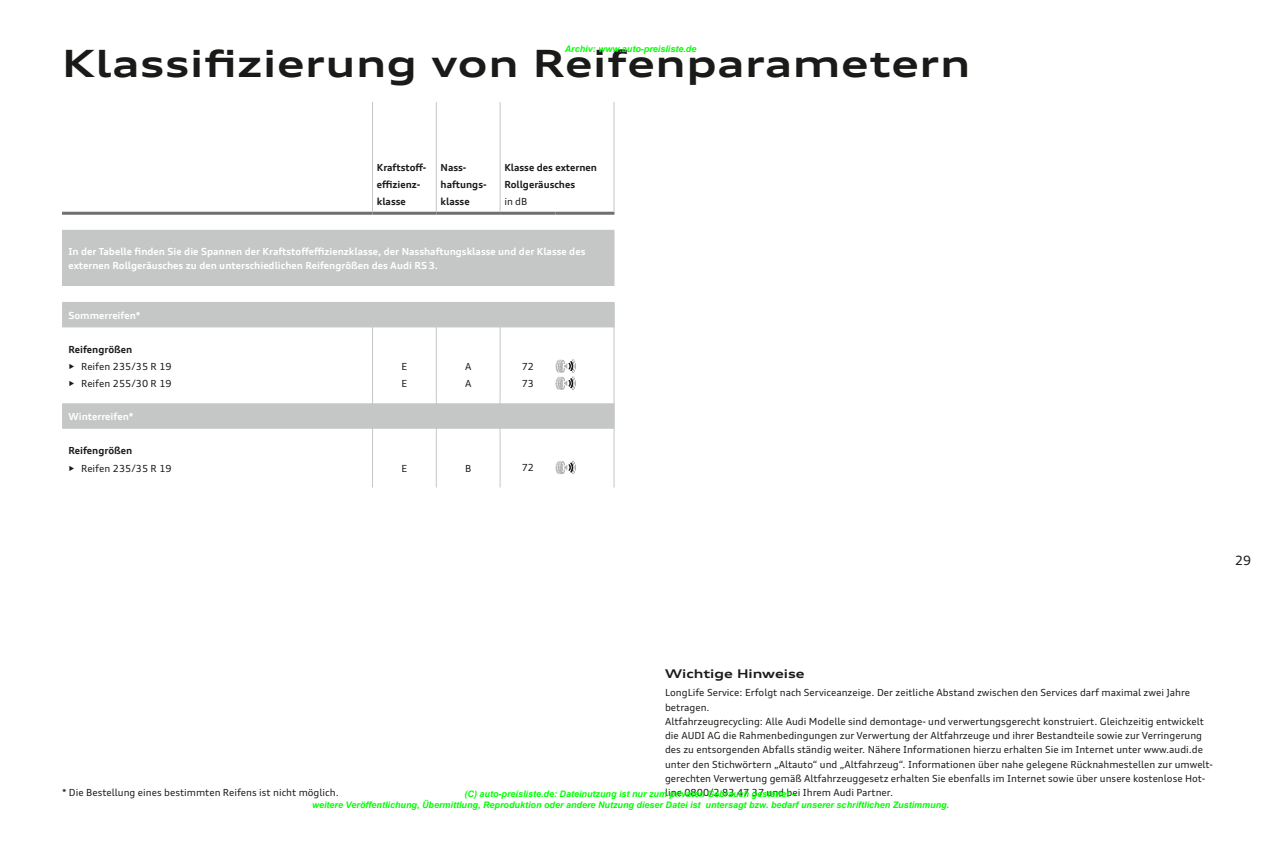
<style>
.page{position:relative;width:1263px;height:842px;background:#fff}
.page>*{position:absolute;margin:0;border:0;box-sizing:border-box;transform-origin:0 0}
.t1{font:700 expanded 37.5px "Audi Type";letter-spacing:.02em;color:#1a1a18}
.t2{font:12.75px "Audi Type";color:#1a1a18}
.t3{font:700 expanded 12px "Audi Type";color:#1a1a18}
.t4{font:9.75px/14.2px "Audi Type";color:#1a1a18}
.t5{font:700 9.75px/14.2px "Audi Type";color:#fff}
.t6{font:700 9.75px/17.1px "Audi Type";color:#1a1a18}
.t7{font:italic 700 9px/10.8px "Arial";color:#0f0;text-align:center}
.s1{font-weight:700}
</style>
<div class="page">
<div style="left:62px;top:230px;width:552px;height:56px;background:#c5c6c6"></div>
<hr style="left:614px;top:231px;width:1px;height:55px;background:#c5c6c6">
<hr style="left:62px;top:212px;width:310px;height:3px;background:#6f6f6e">
<hr style="left:372px;top:212px;width:64px;height:3px;background:#6f6f6e">
<hr style="left:436px;top:212px;width:64px;height:3px;background:#6f6f6e">
<hr style="left:500px;top:212px;width:55px;height:3px;background:#6f6f6e">
<hr style="left:555px;top:212px;width:59px;height:3px;background:#6f6f6e">
<hr style="left:372px;top:102px;width:1px;height:110px;background:#c5c6c6">
<hr style="left:436px;top:102px;width:1px;height:110px;background:#c5c6c6">
<hr style="left:372px;top:303px;width:1px;height:33px;background:#c5c6c6">
<hr style="left:500px;top:303px;width:1px;height:33px;background:#c5c6c6">
<hr style="left:614px;top:303px;width:1px;height:33px;background:#c5c6c6">
<hr style="left:614px;top:396px;width:1px;height:41px;background:#c5c6c6">
<hr style="left:372px;top:336px;width:1px;height:60px;background:#c5c6c6">
<hr style="left:500px;top:336px;width:1px;height:60px;background:#c5c6c6">
<hr style="left:614px;top:336px;width:1px;height:60px;background:#c5c6c6">
<hr style="left:372px;top:396px;width:1px;height:41px;background:#c5c6c6">
<hr style="left:500px;top:396px;width:1px;height:41px;background:#c5c6c6">
<hr style="left:372px;top:437px;width:1px;height:43px;background:#c5c6c6">
<hr style="left:500px;top:437px;width:1px;height:43px;background:#c5c6c6">
<hr style="left:614px;top:437px;width:1px;height:43px;background:#c5c6c6">
<hr style="left:436px;top:303px;width:1px;height:33px;background:#c5c6c6">
<hr style="left:436px;top:336px;width:1px;height:60px;background:#c5c6c6">
<hr style="left:436px;top:396px;width:1px;height:41px;background:#c5c6c6">
<hr style="left:436px;top:437px;width:1px;height:43px;background:#c5c6c6">
<hr style="left:500px;top:102px;width:1px;height:110px;background:#c5c6c6">
<hr style="left:614px;top:102px;width:1px;height:110px;background:#c5c6c6">
<div style="left:62px;top:302px;width:552px;height:25px;background:#c5c6c6"></div>
<svg style="left:555px;top:359px;width:21px;height:31px"></svg>
<div style="left:62px;top:403px;width:552px;height:26px;background:#c5c6c6"></div>
<svg style="left:555px;top:461px;width:21px;height:13px"></svg>
<p class="t7" style="left:565px;top:44px;width:133px">Archiv: www.auto-preisliste.de</p>
<h1 class="t1" style="left:62px;top:38px;width:909px">Klassifizierung von Reifenparametern</h1>
<p class="t6" style="left:377px;top:158px;width:50px">Kraftstoff&shy;effizienz&shy;klasse</p>
<p class="t6" style="left:440px;top:158px;width:48px">Nass&shy;haftungs&shy;klasse</p>
<p class="t6" style="left:504px;top:158px;width:94px">Klasse des externen<br>Rollgeräusches</p>
<p class="t4" style="left:504px;top:194px;width:25px">in dB</p>
<p class="t5" style="left:68px;top:244px;width:518px">In der Tabelle finden Sie die Spannen der Kraftstoffeffizienzklasse, der Nasshaftungsklasse und der Klasse des externen Rollgeräusches zu den unterschiedlichen Reifengrößen des Audi RS3.</p>
<p class="t5" style="left:68px;top:308px;width:74px">Sommerreifen*</p>
<p class="t6" style="left:68px;top:341px;width:65px">Reifengrößen</p>
<p class="t4" style="left:68px;top:359px;width:105px"><span class="s1">•</span> Reifen 235/35 R 19</p>
<p class="t4" style="left:68px;top:377px;width:105px"><span class="s1">•</span> Reifen 255/30 R 19</p>
<p class="t4" style="left:402px;top:358px;width:7px;line-height:17.1px">E<br>E</p>
<p class="t4" style="left:465px;top:358px;width:8px;line-height:17.1px">A<br>A</p>
<p class="t4" style="left:522px;top:358px;width:14px;line-height:17.1px">72<br>73</p>
<p class="t5" style="left:68px;top:409px;width:67px">Winterreifen*</p>
<p class="t6" style="left:68px;top:442px;width:65px">Reifengrößen</p>
<p class="t4" style="left:68px;top:461px;width:105px"><span class="s1">•</span> Reifen 235/35 R 19</p>
<p class="t4" style="left:402px;top:461px;width:7px">E</p>
<p class="t4" style="left:465px;top:461px;width:8px">B</p>
<p class="t4" style="left:522px;top:460px;width:14px">72</p>
<h2 class="t2" style="left:1235px;top:552px;width:18px">29</h2>
<p class="t3" style="left:665px;top:665px;width:141px">Wichtige Hinweise</p>
<p class="t4" style="left:665px;top:685px;width:549px">LongLife Service: Erfolgt nach Serviceanzeige. Der zeitliche Abstand zwischen den Services darf maximal zwei Jahre betragen.<br>Altfahrzeugrecycling: Alle Audi Modelle sind demontage- und verwertungsgerecht konstruiert. Gleichzeitig entwickelt die AUDI AG die Rahmenbedingungen zur Verwertung der Altfahrzeuge und ihrer Bestandteile sowie zur Verringerung des zu entsorgenden Abfalls ständig weiter. Nähere Informationen hierzu erhalten Sie im Internet unter www.audi.de unter den Stichwörtern „Altauto“ und „Altfahrzeug“. Informationen über nahe gelegene Rücknahmestellen zur umwelt&shy;gerechten Verwertung gemäß Altfahrzeuggesetz erhalten Sie ebenfalls im Internet sowie über unsere kostenlose Hot&shy;line 0800/2 83 47 37 und bei Ihrem Audi Partner.</p>
<p class="t4" style="left:62px;top:785px;width:278px">* Die Bestellung eines bestimmten Reifens ist nicht möglich.</p>
<p class="t7" style="left:312px;top:789px;width:639px">(C) auto-preisliste.de: Dateinutzung ist nur zum privaten Gebrauch gestattet –<br>weitere Veröffentlichung, Übermittlung, Reproduktion oder andere Nutzung dieser Datei ist untersagt bzw. bedarf unserer schriftlichen Zustimmung.</p>
</div>
